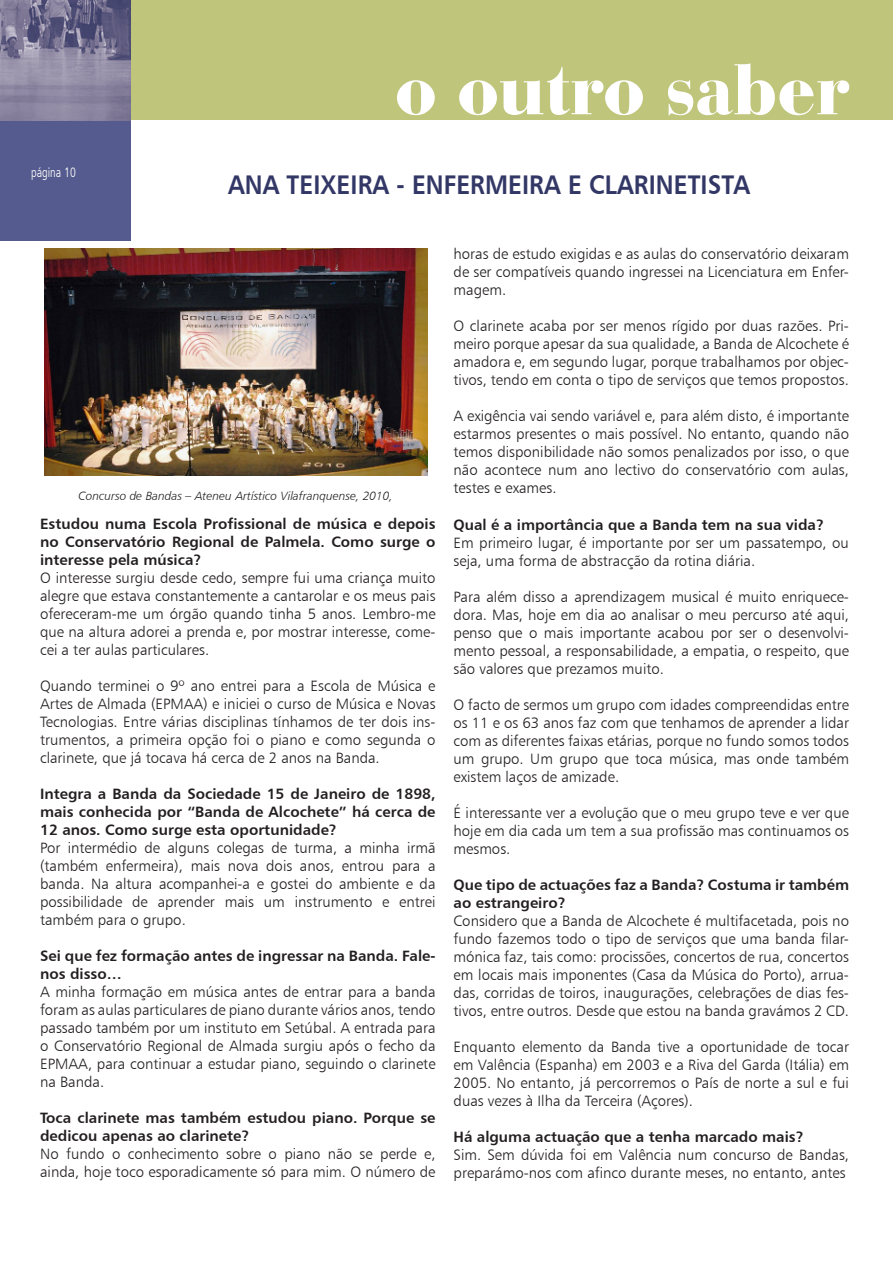
<style>
.page{position:relative;width:893px;height:1263px;background:#fff}
.page>*{position:absolute;margin:0;border:0;box-sizing:border-box;transform-origin:0 0}
.t1{font:900 75px "Bauer Bodoni BT";letter-spacing:.005em;color:#fff}
.t2{font:27px "Humanist 777 BT Bold B";letter-spacing:.005em;color:#323766;scale:.9 1}
.t3{font:15px/18px "Humanist 777 BT Light B";color:#231f20;text-align:justify}
.t4{font:15px/18px "Humanist 777 BT Bold B";color:#231f20}
.t5{font:13.5px "Frut";color:#fff;scale:.9 1}
.t6{font:12px "Humanist 777 BT Light Italic B";color:#231f20}
</style>
<div class="page">
<div style="left:0;top:120px;width:131px;height:120px;background:#555b8e"></div>
<div style="left:0;top:0;width:893px;height:120px;background:#bfc57b"></div>
<img style="left:0;top:0;width:131px;height:120px">
<img style="left:44px;top:248px;width:383px;height:227px">
<p class="t5" style="left:31px;top:164px;width:51px">página 10</p>
<h1 class="t1" style="left:396px;top:42px;width:455px">o outro saber</h1>
<h2 class="t2" style="left:228px;top:168px;width:581px">ANA TEIXEIRA - ENFERMEIRA E CLARINETISTA</h2>
<p class="t6" style="left:78px;top:488px;width:316px">Concurso de Bandas – Ateneu Artístico Vilafranquense, 2010,</p>
<p class="t4" style="left:40px;top:514px;width:397px;text-align:justify">Estudou numa Escola Profissional de música e depois no Conservatório Regional de Palmela. Como surge o interesse pela música?</p>
<p class="t3" style="left:40px;top:568px;width:397px">O interesse surgiu desde cedo, sempre fui uma criança muito alegre que estava constantemente a cantarolar e os meus pais ofereceram-me um órgão quando tinha 5 anos. Lembro-me que na altura adorei a prenda e, por mostrar interesse, come&shy;cei a ter aulas particulares.</p>
<p class="t3" style="left:40px;top:676px;width:397px">Quando terminei o 9º ano entrei para a Escola de Música e Artes de Almada (EPMAA) e iniciei o curso de Música e Novas Tecnologias. Entre várias disciplinas tínhamos de ter dois ins&shy;trumentos, a primeira opção foi o piano e como segunda o clarinete, que já tocava há cerca de 2 anos na Banda.</p>
<p class="t4" style="left:40px;top:784px;width:397px;text-align:justify">Integra a Banda da Sociedade 15 de Janeiro de 1898, mais conhecida por “Banda de Alcochete” há cerca de 12 anos. Como surge esta oportunidade?</p>
<p class="t3" style="left:40px;top:838px;width:397px">Por intermédio de alguns colegas de turma, a minha irmã (também enfermeira), mais nova dois anos, entrou para a banda. Na altura acompanhei-a e gostei do ambiente e da possibilidade de aprender mais um instrumento e entrei também para o grupo.</p>
<p class="t4" style="left:40px;top:946px;width:397px">Sei que fez formação antes de ingressar na Banda. Fale&shy;nos disso…</p>
<p class="t3" style="left:40px;top:982px;width:397px">A minha formação em música antes de entrar para a banda foram as aulas particulares de piano durante vários anos, tendo passado também por um instituto em Setúbal. A entrada para o Conservatório Regional de Almada surgiu após o fecho da EPMAA, para continuar a estudar piano, seguindo o clarinete na Banda.</p>
<p class="t4" style="left:40px;top:1108px;width:397px">Toca clarinete mas também estudou piano. Porque se dedicou apenas ao clarinete?</p>
<p class="t3" style="left:40px;top:1144px;width:397px">No fundo o conhecimento sobre o piano não se perde e, ainda, hoje toco esporadicamente só para mim. O número de</p>
<p class="t3" style="left:454px;top:245px;width:397px">horas de estudo exigidas e as aulas do conservatório deixaram de ser compatíveis quando ingressei na Licenciatura em Enfer&shy;magem.</p>
<p class="t3" style="left:454px;top:317px;width:397px">O clarinete acaba por ser menos rígido por duas razões. Pri&shy;meiro porque apesar da sua qualidade, a Banda de Alcochete é amadora e, em segundo lugar, porque trabalhamos por objec&shy;tivos, tendo em conta o tipo de serviços que temos propostos.</p>
<p class="t3" style="left:454px;top:407px;width:397px">A exigência vai sendo variável e, para além disto, é importante estarmos presentes o mais possível. No entanto, quando não temos disponibilidade não somos penalizados por isso, o que não acontece num ano lectivo do conservatório com aulas, testes e exames.</p>
<p class="t4" style="left:454px;top:515px;width:372px">Qual é a importância que a Banda tem na sua vida?</p>
<p class="t3" style="left:454px;top:533px;width:397px">Em primeiro lugar, é importante por ser um passatempo, ou seja, uma forma de abstracção da rotina diária.</p>
<p class="t3" style="left:454px;top:587px;width:397px">Para além disso a aprendizagem musical é muito enriquece&shy;dora. Mas, hoje em dia ao analisar o meu percurso até aqui, penso que o mais importante acabou por ser o desenvolvi&shy;mento pessoal, a responsabilidade, a empatia, o respeito, que são valores que prezamos muito.</p>
<p class="t3" style="left:454px;top:695px;width:397px">O facto de sermos um grupo com idades compreendidas entre os 11 e os 63 anos faz com que tenhamos de aprender a lidar com as diferentes faixas etárias, porque no fundo somos todos um grupo. Um grupo que toca música, mas onde também existem laços de amizade.</p>
<p class="t3" style="left:454px;top:803px;width:397px">É interessante ver a evolução que o meu grupo teve e ver que hoje em dia cada um tem a sua profissão mas continuamos os mesmos.</p>
<p class="t4" style="left:454px;top:875px;width:397px">Que tipo de actuações faz a Banda? Costuma ir também ao estrangeiro?</p>
<p class="t3" style="left:454px;top:911px;width:397px">Considero que a Banda de Alcochete é multifacetada, pois no fundo fazemos todo o tipo de serviços que uma banda filar&shy;mónica faz, tais como: procissões, concertos de rua, concertos em locais mais imponentes (Casa da Música do Porto), arrua&shy;das, corridas de toiros, inaugurações, celebrações de dias fes&shy;tivos, entre outros. Desde que estou na banda gravámos 2 CD.</p>
<p class="t3" style="left:454px;top:1037px;width:397px">Enquanto elemento da Banda tive a oportunidade de tocar em Valência (Espanha) em 2003 e a Riva del Garda (Itália) em 2005. No entanto, já percorremos o País de norte a sul e fui duas vezes à Ilha da Terceira (Açores).</p>
<p class="t4" style="left:454px;top:1127px;width:352px">Há alguma actuação que a tenha marcado mais?</p>
<p class="t3" style="left:454px;top:1145px;width:397px">Sim. Sem dúvida foi em Valência num concurso de Bandas, preparámo-nos com afinco durante meses, no entanto, antes</p>
</div>
